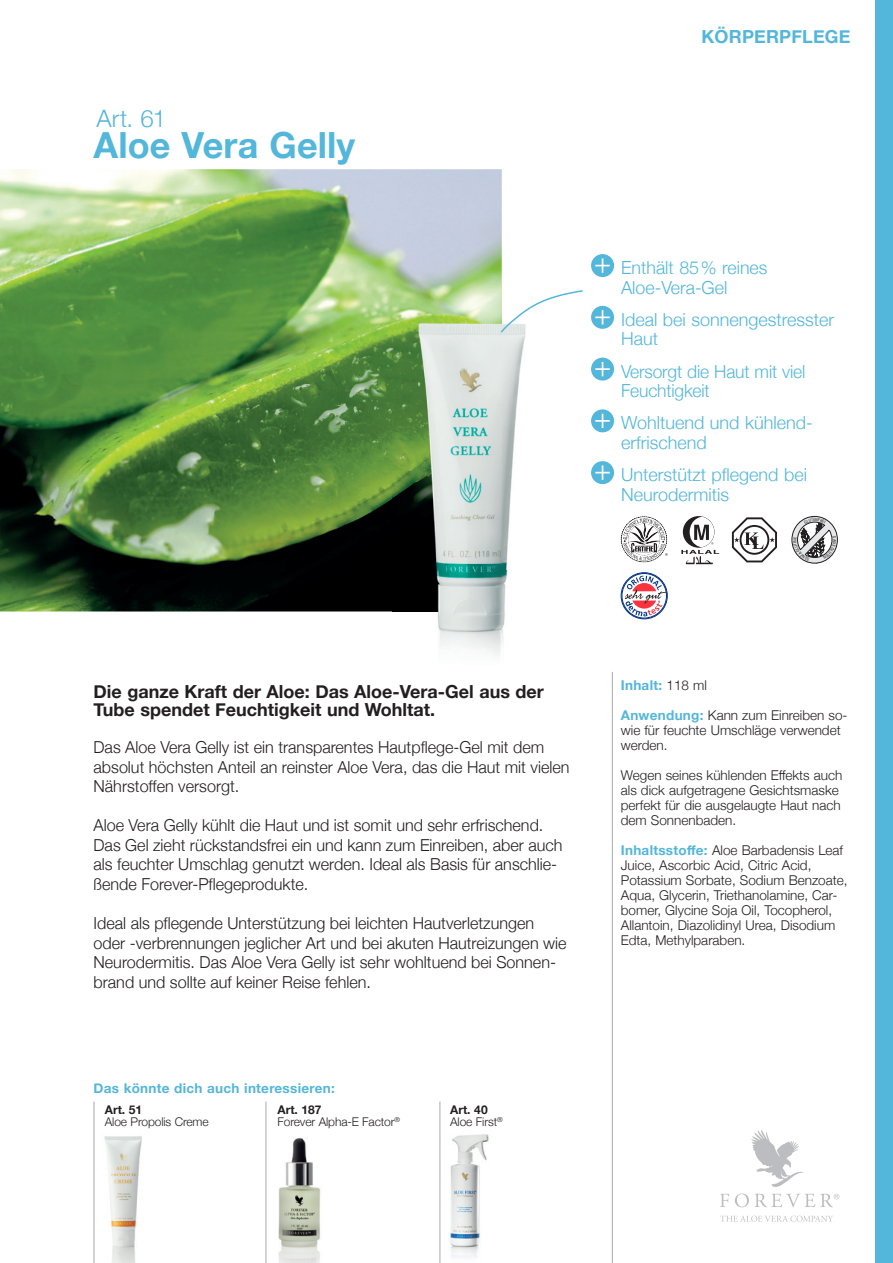
<style>
.page{position:relative;width:893px;height:1263px;background:#fff}
.page>*{position:absolute;margin:0;border:0;box-sizing:border-box;transform-origin:0 0}
.t1{font:700 36px "Helvetica Neue";color:#53b6db}
.t2{font:300 24px "Helvetica Neue";color:#53b6db}
.t3{font:300 18px/19.5px "Helvetica Neue";color:#53b6db}
.t4{font:700 18px/18px "Helvetica Neue";color:#231f20}
.t5{font:700 18px "Helvetica Neue";letter-spacing:.01em;color:#53b6db}
.t6{font:300 16.5px/19.5px "Helvetica Neue";color:#231f20}
.t7{font:300 13.5px/15px "Helvetica Neue";color:#231f20}
.t8{font:700 13.5px "Helvetica Neue";letter-spacing:.02em;color:#53b6db}
.t9{font:300 12px/12px "Helvetica Neue";letter-spacing:-.01em;color:#231f20}
.t10{font:700 12px "Helvetica Neue";color:#231f20}
.t11{font:5.55px "Myriad";color:#231f20}
.t12{font:condensed 4.2px "Zurich BT";color:#231f20}
.s1{font-weight:700}
.s2{font-weight:300;color:#231f20}
.s3{font-weight:700;color:#53b6db}
</style>
<div class="page">
<img style="left:0;top:169px;width:502px;height:442px">
<img style="left:502px;top:334px;width:24px;height:236px">
<img style="left:392px;top:570px;width:116px;height:55px">
<img style="left:392px;top:286px;width:110px;height:325px">
<div style="left:876px;top:0;width:17px;height:1263px;background:#53b6db"></div>
<svg style="left:499px;top:289px;width:84px;height:45px"></svg>
<img style="left:438px;top:625px;width:66px;height:31px">
<hr style="left:266px;top:1101px;width:1px;height:162px;background:#a8a9ad">
<hr style="left:440px;top:1101px;width:1px;height:162px;background:#a8a9ad">
<hr style="left:94px;top:1101px;width:1px;height:162px;background:#a8a9ad">
<img style="left:104px;top:1136px;width:38px;height:127px">
<img style="left:450px;top:1134px;width:39px;height:124px">
<img style="left:278px;top:1138px;width:43px;height:125px">
<hr style="left:612px;top:672px;width:1px;height:591px;background:#a8a9ad">
<svg style="left:720px;top:1194px;width:9px;height:13px"></svg>
<svg style="left:735px;top:1130px;width:104px;height:77px"></svg>
<svg style="left:720px;top:1215px;width:113px;height:7px"></svg>
<svg style="left:621px;top:516px;width:47px;height:47px"></svg>
<svg style="left:621px;top:573px;width:46px;height:46px"></svg>
<div style="left:621px;top:572px;width:47px;height:47px;border:1px solid #003186;border-radius:50%"></div>
<div style="left:622px;top:573px;width:45px;height:45px;border:1px solid #003186;border-radius:50%"></div>
<svg style="left:625px;top:576px;width:42px;height:40px"></svg>
<svg style="left:732px;top:517px;width:45px;height:45px"></svg>
<svg style="left:683px;top:516px;width:31px;height:32px"></svg>
<div style="left:690px;top:517px;width:24px;height:30px;background:#fff;border-radius:50%"></div>
<svg style="left:694px;top:525px;width:19px;height:19px"></svg>
<svg style="left:681px;top:550px;width:38px;height:14px"></svg>
<div style="left:591px;top:254px;width:23px;height:23px;background:#53b6db;border-radius:50%"></div>
<svg style="left:595px;top:258px;width:15px;height:15px"></svg>
<div style="left:591px;top:306px;width:23px;height:23px;background:#53b6db;border-radius:50%"></div>
<svg style="left:595px;top:310px;width:15px;height:15px"></svg>
<div style="left:591px;top:358px;width:23px;height:23px;background:#53b6db;border-radius:50%"></div>
<svg style="left:595px;top:362px;width:15px;height:14px"></svg>
<div style="left:591px;top:409px;width:23px;height:23px;background:#53b6db;border-radius:50%"></div>
<svg style="left:595px;top:414px;width:15px;height:14px"></svg>
<div style="left:591px;top:461px;width:23px;height:23px;background:#53b6db;border-radius:50%"></div>
<svg style="left:595px;top:465px;width:15px;height:15px"></svg>
<svg style="left:792px;top:516px;width:46px;height:47px"></svg>
<h2 class="t2" style="left:97px;top:99px;width:71px">Art. 61</h2>
<h1 class="t1" style="left:94px;top:117px;width:263px">Aloe Vera Gelly</h1>
<p class="t4" style="left:94px;top:683px;width:452px">Die ganze Kraft der Aloe: Das Aloe-Vera-Gel aus der<br>Tube spendet Feuchtigkeit und Wohltat.</p>
<p class="t6" style="left:94px;top:737px;width:477px">Das Aloe Vera Gelly ist ein transparentes Hautpflege-Gel mit dem absolut höchsten Anteil an reinster Aloe Vera, das die Haut mit vielen<br>Nährstoffen versorgt.</p>
<p class="t6" style="left:94px;top:815px;width:471px">Aloe Vera Gelly kühlt die Haut und ist somit und sehr erfrischend.<br>Das Gel zieht rückstandsfrei ein und kann zum Einreiben, aber auch als feuchter Umschlag genutzt werden. Ideal als Basis für anschlie&shy;ßende Forever-Pflegeprodukte.</p>
<p class="t6" style="left:94px;top:912px;width:474px">Ideal als pflegende Unterstützung bei leichten Hautverletzungen oder -verbrennungen jeglicher Art und bei akuten Hautreizungen wie Neurodermitis. Das Aloe Vera Gelly ist sehr wohltuend bei Sonnen&shy;brand und sollte auf keiner Reise fehlen.</p>
<p class="t8" style="left:94px;top:1078px;width:243px">Das könnte dich auch interessieren:</p>
<p class="t10" style="left:105px;top:1100px;width:39px">Art. 51</p>
<p class="t9" style="left:105px;top:1115px;width:105px">Aloe Propolis Creme</p>
<p class="t9" style="left:277px;top:1103px;width:124px"><span class="s1">Art. 187<br></span>Forever Alpha-E Factor<sup>®</sup></p>
<p class="t9" style="left:450px;top:1103px;width:54px"><span class="s1">Art. 40<br></span>Aloe First<sup>®</sup></p>
<p class="t5" style="left:701px;top:23px;width:150px">KÖRPERPFLEGE</p>
<p class="t3" style="left:621px;top:257px;width:148px">Enthält 85% reines<br>Aloe-Vera-Gel</p>
<p class="t3" style="left:621px;top:308px;width:215px">Ideal bei sonnengestresster<br>Haut</p>
<p class="t3" style="left:621px;top:360px;width:186px">Versorgt die Haut mit viel<br>Feuchtigkeit</p>
<p class="t3" style="left:621px;top:412px;width:193px">Wohltuend und kühlend&shy;erfrischend</p>
<p class="t3" style="left:621px;top:464px;width:188px">Unterstützt pflegend bei<br>Neurodermitis</p>
<p class="t11" style="left:665px;top:553px;width:4px">®</p>
<p class="t12" style="left:837px;top:539px;width:4px;rotate:90deg">A</p>
<p class="t8" style="left:621px;top:675px;width:88px">Inhalt: <span class="s2">118 ml</span></p>
<p class="t7" style="left:621px;top:707px;width:228px"><span class="s3">Anwendung:</span> Kann zum Einreiben so&shy;wie für feuchte Umschläge verwendet werden.</p>
<p class="t7" style="left:621px;top:767px;width:223px">Wegen seines kühlenden Effekts auch als dick aufgetragene Gesichtsmaske perfekt für die ausgelaugte Haut nach dem Sonnenbaden.</p>
<p class="t7" style="left:621px;top:842px;width:228px"><span class="s3">Inhaltsstoffe:</span> Aloe Barbadensis Leaf Juice, Ascorbic Acid, Citric Acid, Potassium Sorbate, Sodium Benzoate, Aqua, Glycerin, Triethanolamine, Car&shy;bomer, Glycine Soja Oil, Tocopherol, Allantoin, Diazolidinyl Urea, Disodium Edta, Methylparaben.</p>
</div>
